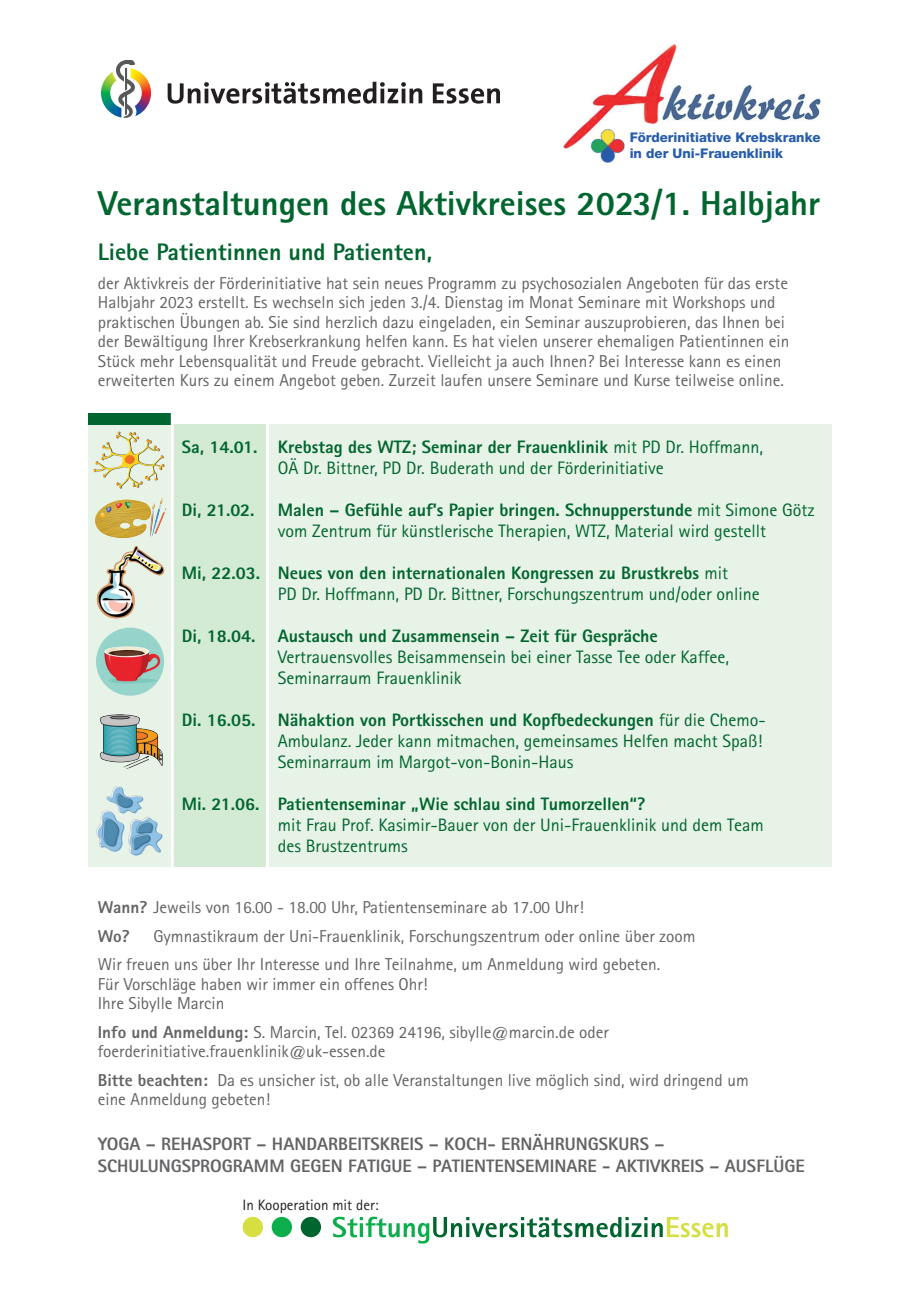
<style>
.page{position:relative;width:919px;height:1289px;background:#fff}
.page>*{position:absolute;margin:0;border:0;box-sizing:border-box;transform-origin:0 0}
.t1{font:800 34.5px "AT Rotis Sans Serif";color:#00652e}
.t2{font:800 24px "AT Rotis Sans Serif";color:#00652e}
.t3{font:18px/21px "AT Rotis Sans Serif";color:#00652e}
.t4{font:800 18px/22.5px "AT Rotis Sans Serif";color:#636366}
.t5{font:800 18px "AT Rotis Sans Serif";color:#00652e}
.t6{font:17.25px/19.5px "AT Rotis Sans Serif";color:#636366}
.t7{font:15px "AT Rotis Sans Serif";color:#231f20}
.t8{font:800 13.35px/16.5px "Helvetica Neue";color:#275caa}
.s1{font-weight:800}
</style>
<div class="page">
<div style="left:88px;top:424px;width:743px;height:442px;background:#e7f3e7"></div>
<div style="left:173px;top:424px;width:94px;height:442px;background:#d3ead4"></div>
<svg style="left:333px;top:1216px;width:394px;height:27px"></svg>
<div style="left:243px;top:1216px;width:20px;height:21px;background:#d5df3f;border-radius:50%"></div>
<div style="left:272px;top:1216px;width:20px;height:21px;background:#0cae4c;border-radius:50%"></div>
<div style="left:301px;top:1216px;width:20px;height:21px;background:#00652e;border-radius:50%"></div>
<div style="left:88px;top:413px;width:83px;height:11px;background:#00652e"></div>
<img style="left:563px;top:43px;width:258px;height:106px">
<img style="left:581px;top:118px;width:54px;height:45px">
<hr style="left:171px;top:409px;width:3px;height:468px;background:#fff">
<hr style="left:266px;top:409px;width:3px;height:468px;background:#fff">
<svg style="left:168px;top:82px;width:254px;height:22px"></svg>
<svg style="left:433px;top:83px;width:67px;height:21px"></svg>
<svg style="left:101px;top:59px;width:50px;height:59px"></svg>
<img style="left:94px;top:431px;width:71px;height:57px">
<img style="left:95px;top:497px;width:71px;height:40px">
<img style="left:96px;top:786px;width:67px;height:70px">
<img style="left:99px;top:714px;width:64px;height:56px">
<img style="left:96px;top:545px;width:69px;height:74px">
<img style="left:96px;top:627px;width:68px;height:68px;border-radius:34px">
<p class="t8" style="left:629px;top:129px;width:192px">Förderinitiative Krebskranke in der Uni-Frauenklinik</p>
<h1 class="t1" style="left:98px;top:181px;width:724px">Veranstaltungen des Aktivkreises 2023/1. Halbjahr</h1>
<h2 class="t2" style="left:98px;top:237px;width:336px">Liebe Patientinnen und Patienten,</h2>
<p class="t6" style="left:98px;top:273px;width:693px">der Aktivkreis der Förderinitiative hat sein neues Programm zu psychosozialen Angeboten für das erste Halbjahr 2023 erstellt. Es wechseln sich jeden 3./4. Dienstag im Monat Seminare mit Workshops und praktischen Übungen ab. Sie sind herzlich dazu eingeladen, ein Seminar auszuprobieren, das Ihnen bei der Bewältigung Ihrer Krebserkrankung helfen kann. Es hat vielen unserer ehemaligen Patientinnen ein Stück mehr Lebensqualität und Freude gebracht. Vielleicht ja auch Ihnen? Bei Interesse kann es einen erweiterten Kurs zu einem Angebot geben. Zurzeit laufen unsere Seminare und Kurse teilweise online.</p>
<p class="t3" style="left:182px;top:436px;width:582px;text-align:center"><span class="s1">Sa, 14.01. Krebstag des WTZ; Seminar der Frauenklinik</span> mit PD Dr. Hoffmann,<br>OÄ Dr. Bittner, PD Dr. Buderath und der Förderinitiative</p>
<p class="t5" style="left:182px;top:498px;width:74px">Di, 21.02.</p>
<p class="t3" style="left:278px;top:499px;width:538px"><span class="s1">Malen – Gefühle auf’s Papier bringen. Schnupperstunde</span> mit Simone Götz vom Zentrum für künstlerische Therapien, WTZ, Material wird gestellt</p>
<p class="t3" style="left:278px;top:562px;width:483px;text-indent:-96px"><span class="s1">Mi, 22.03. Neues von den internationalen Kongressen zu Brustkrebs</span> mit<br>PD Dr. Hoffmann, PD Dr. Bittner, Forschungszentrum und/oder online</p>
<p class="t5" style="left:182px;top:624px;width:477px">Di, 18.04. Austausch und Zusammensein – Zeit für Gespräche</p>
<p class="t3" style="left:278px;top:646px;width:452px">Vertrauensvolles Beisammensein bei einer Tasse Tee oder Kaffee,<br>Seminarraum Frauenklinik</p>
<p class="t3" style="left:278px;top:709px;width:489px;text-indent:-96px"><span class="s1">Di. 16.05. Nähaktion von Portkisschen und Kopfbedeckungen</span> für die Chemo-<br>Ambulanz. Jeder kann mitmachen, gemeinsames Helfen macht Spaß!<br>Seminarraum im Margot-von-Bonin-Haus</p>
<p class="t5" style="left:182px;top:792px;width:465px">Mi. 21.06. Patientenseminar „Wie schlau sind Tumorzellen“?</p>
<p class="t3" style="left:278px;top:814px;width:487px">mit Frau Prof. Kasimir-Bauer von der Uni-Frauenklinik und dem Team des Brustzentrums</p>
<p class="t6" style="left:98px;top:892px;width:487px;line-height:28.5px"><span class="s1">Wann?</span> Jeweils von 16.00 - 18.00 Uhr, Patientenseminare ab 17.00 Uhr!<br><span class="s1">Wo?</span></p>
<p class="t6" style="left:98px;top:921px;width:599px;line-height:28.5px;text-indent:55px">Gymnastikraum der Uni-Frauenklinik, Forschungszentrum oder online über zoom<br>Wir freuen uns über Ihr Interesse und Ihre Teilnahme, um Anmeldung wird gebeten.</p>
<p class="t6" style="left:98px;top:973px;width:331px">Für Vorschläge haben wir immer ein offenes Ohr!<br>Ihre Sibylle Marcin</p>
<p class="t6" style="left:98px;top:1021px;width:512px"><span class="s1">Info und Anmeldung:</span> S. Marcin, Tel. 02369 24196, sibylle@marcin.de oder foerderinitiative.frauenklinik@uk-essen.de</p>
<p class="t6" style="left:98px;top:1069px;width:652px"><span class="s1">Bitte beachten:</span> Da es unsicher ist, ob alle Veranstaltungen live möglich sind, wird dringend um eine Anmeldung gebeten!</p>
<p class="t4" style="left:98px;top:1132px;width:708px">YOGA – REHASPORT – HANDARBEITSKREIS – KOCH- ERNÄHRUNGSKURS –<br>SCHULUNGSPROGRAMM GEGEN FATIGUE – PATIENTENSEMINARE - AKTIVKREIS – AUSFLÜGE</p>
<p class="t7" style="left:242px;top:1195px;width:138px">In Kooperation mit der:</p>
</div>
